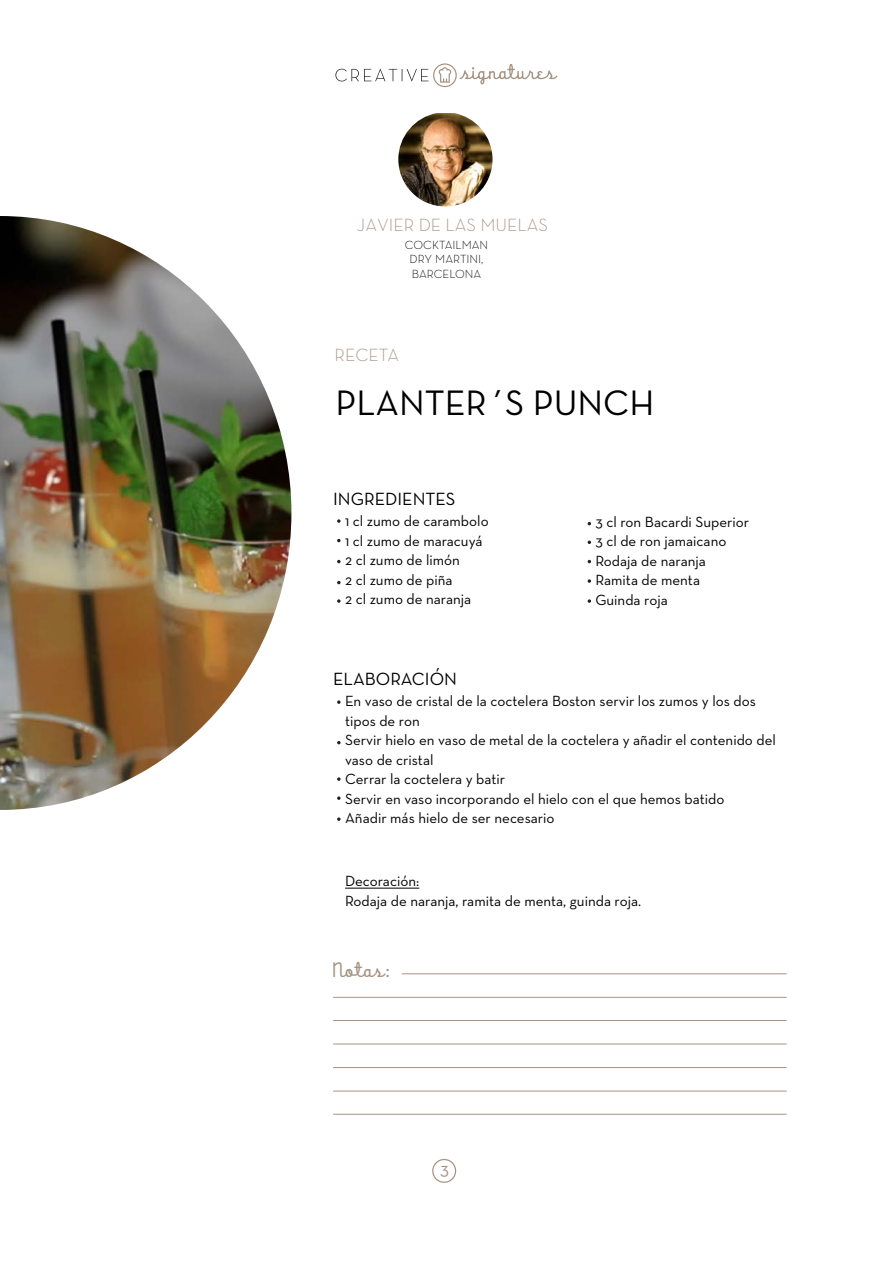
<style>
.page{position:relative;width:893px;height:1263px;background:#fff}
.page>*{position:absolute;margin:0;border:0;box-sizing:border-box;transform-origin:0 0}
.t1{font:36px "Neutra Text";color:#000}
.t2{font:21px "HT Cartoleria";color:#a79383}
.t3{font:300 18px "Neutra Text";color:#a79383}
.t4{font:18px "Neutra Text";color:#000}
.t5{font:18px "Neutra Text";color:#a79383}
.t6{font:15px/19.5px "Neutra Text";color:#000}
.t7{font:300 12px/14.4px "Neutra Text";color:#000;text-align:center}
</style>
<div class="page">
<svg style="left:335px;top:63px;width:222px;height:24px"></svg>
<svg style="left:432px;top:1159px;width:24px;height:24px"></svg>
<img style="left:0;top:216px;width:291px;height:594px">
<hr style="left:402px;top:974px;width:385px;height:1px;background:#a79383">
<hr style="left:333px;top:1020px;width:454px;height:1px;background:#a79383">
<hr style="left:333px;top:997px;width:454px;height:1px;background:#a79383">
<hr style="left:333px;top:1044px;width:454px;height:1px;background:#a79383">
<hr style="left:333px;top:1067px;width:454px;height:1px;background:#a79383">
<hr style="left:333px;top:1091px;width:454px;height:1px;background:#a79383">
<hr style="left:333px;top:1114px;width:454px;height:1px;background:#a79383">
<hr style="left:345px;top:888px;width:74px;height:1px;background:#000">
<svg style="left:337px;top:519px;width:4px;height:4px"></svg>
<svg style="left:337px;top:539px;width:4px;height:3px"></svg>
<svg style="left:337px;top:560px;width:4px;height:3px"></svg>
<svg style="left:337px;top:700px;width:4px;height:4px"></svg>
<svg style="left:337px;top:599px;width:4px;height:4px"></svg>
<svg style="left:337px;top:581px;width:4px;height:3px"></svg>
<svg style="left:337px;top:777px;width:4px;height:4px"></svg>
<svg style="left:337px;top:796px;width:4px;height:4px"></svg>
<svg style="left:337px;top:741px;width:4px;height:3px"></svg>
<svg style="left:337px;top:817px;width:4px;height:4px"></svg>
<svg style="left:588px;top:579px;width:3px;height:4px"></svg>
<svg style="left:588px;top:599px;width:3px;height:4px"></svg>
<img style="left:398px;top:113px;width:94px;height:93px">
<p class="t3" style="left:357px;top:214px;width:193px">JAVIER DE LAS MUELAS</p>
<p class="t7" style="left:405px;top:237px;width:85px">COCKTAILMAN<br>DRY MARTINI,<br>BARCELONA</p>
<p class="t3" style="left:335px;top:343px;width:66px">RECETA</p>
<h1 class="t1" style="left:335px;top:381px;width:320px">PLANTER´S PUNCH</h1>
<p class="t4" style="left:333px;top:488px;width:124px">INGREDIENTES</p>
<p class="t6" style="left:345px;top:511px;width:145px">1 cl zumo de carambolo<br>1 cl zumo de maracuyá<br>2 cl zumo de limón<br>2 cl zumo de piña<br>2 cl zumo de naranja</p>
<p class="t6" style="left:595px;top:512px;width:155px">3 cl ron Bacardi Superior<br>3 cl de ron jamaicano<br>Rodaja de naranja<br>Ramita de menta<br>Guinda roja</p>
<p class="t4" style="left:333px;top:668px;width:125px">ELABORACIÓN</p>
<p class="t6" style="left:345px;top:691px;width:432px">En vaso de cristal de la coctelera Boston servir los zumos y los dos tipos de ron<br>Servir hielo en vaso de metal de la coctelera y añadir el contenido del vaso de cristal<br>Cerrar la coctelera y batir<br>Servir en vaso incorporando el hielo con el que hemos batido<br>Añadir más hielo de ser necesario</p>
<p class="t6" style="left:345px;top:871px;width:298px">Decoración:<br>Rodaja de naranja, ramita de menta, guinda roja.</p>
<h2 class="t2" style="left:333px;top:956px;width:59px">Notas:</h2>
<p class="t5" style="left:440px;top:1158px;width:10px">3</p>
</div>
